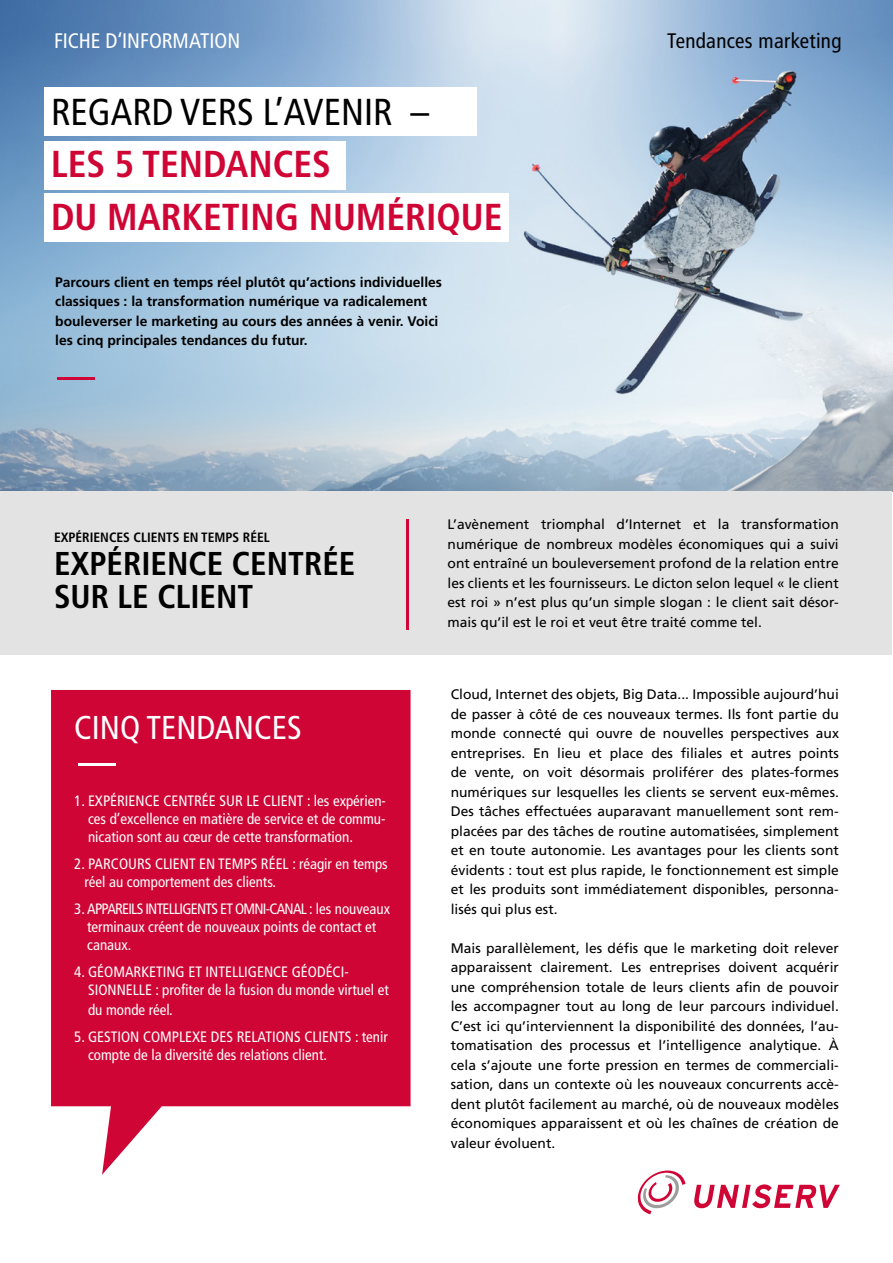
<style>
.page{position:relative;width:893px;height:1263px;background:#fff}
.page>*{position:absolute;margin:0;border:0;box-sizing:border-box;transform-origin:0 0}
.t1{font:700 condensed 37.5px/52.5px "Frutiger LT Com";color:#cf0535}
.t2{font:condensed 37.5px "Frutiger LT Com";color:#000}
.t3{font:700 condensed 33px/33px "Frutiger LT Com";color:#000}
.t4{font:condensed 33px "Frutiger LT Com";color:#fff}
.t5{font:condensed 21px "Frutiger LT Com";letter-spacing:-.005em;color:#fff}
.t6{font:condensed 21px "Frutiger LT Com";letter-spacing:.015em;color:#000}
.t7{font:condensed 15px/18px "Frutiger LT Com";color:#fff}
.t8{font:13.8px/19.5px "Frutiger LT Com";color:#000;text-align:justify}
.t9{font:700 13.8px/19.5px "Frutiger LT Com";color:#000}
.t10{font:700 condensed 13.5px "Frutiger LT Com";color:#000}
</style>
<div class="page">
<img style="left:0;top:0;width:893px;height:491px">
<div style="left:44px;top:87px;width:433px;height:49px;background:#fff"></div>
<hr style="left:57px;top:377px;width:37px;height:2px;background:#cf0535">
<div style="left:44px;top:141px;width:302px;height:48px;background:#fff"></div>
<div style="left:0;top:491px;width:892px;height:164px;background:#e3e3e3"></div>
<svg style="left:51px;top:690px;width:360px;height:485px;background:#d5264f"></svg>
<hr style="left:79px;top:763px;width:37px;height:2px;background:#fff">
<svg style="left:694px;top:1184px;width:146px;height:24px"></svg>
<svg style="left:638px;top:1170px;width:47px;height:44px"></svg>
<div style="left:44px;top:193px;width:465px;height:49px;background:#fff"></div>
<hr style="left:406px;top:519px;width:3px;height:110px;background:#cf0535">
<h3 class="t5" style="left:54px;top:29px;width:188px">FICHE D‘INFORMATION</h3>
<h3 class="t6" style="left:667px;top:29px;width:176px">Tendances marketing</h3>
<h1 class="t2" style="left:51px;top:90px;width:380px">REGARD VERS L’AVENIR –</h1>
<h1 class="t1" style="left:51px;top:138px;width:453px">LES 5 TENDANCES<br>DU MARKETING NUMÉRIQUE</h1>
<p class="t9" style="left:55px;top:272px;width:388px">Parcours client en temps réel plutôt qu’actions individuelles classiques : la transformation numérique va radicalement bouleverser le marketing au cours des années à venir. Voici les cinq principales tendances du futur.</p>
<p class="t10" style="left:54px;top:529px;width:217px">EXPÉRIENCES CLIENTS EN TEMPS RÉEL</p>
<h2 class="t3" style="left:54px;top:547px;width:303px">EXPÉRIENCE CENTRÉE<br>SUR LE CLIENT</h2>
<h2 class="t4" style="left:74px;top:708px;width:229px">CINQ TENDANCES</h2>
<p class="t7" style="left:88px;top:792px;width:299px;text-align:justify;text-indent:-14px">1. EXPÉRIENCE CENTRÉE SUR LE CLIENT : les expérien&shy;ces d’excellence en matière de service et de commu&shy;nication sont au cœur de cette transformation.</p>
<p class="t7" style="left:84px;top:855px;width:305px;text-indent:-10px">2. PARCOURS CLIENT EN TEMPS RÉEL : réagir en temps réel au comportement des clients.</p>
<p class="t7" style="left:87px;top:900px;width:304px;text-indent:-13px">3. APPAREILS INTELLIGENTS ET OMNI-CANAL : les nouveaux terminaux créent de nouveaux points de contact et canaux.</p>
<p class="t7" style="left:88px;top:963px;width:302px;text-indent:-14px">4. GÉOMARKETING ET INTELLIGENCE GÉODÉCI-<br>SIONNELLE : profiter de la fusion du monde virtuel et</p>
<p class="t7" style="left:88px;top:1001px;width:86px">du monde réel.</p>
<p class="t7" style="left:88px;top:1028px;width:301px;text-indent:-14px">5. GESTION COMPLEXE DES RELATIONS CLIENTS : tenir compte de la diversité des relations client.</p>
<p class="t8" style="left:448px;top:515px;width:393px">L’avènement triomphal d’Internet et la transformation numérique de nombreux modèles économiques qui a suivi ont entraîné un bouleversement profond de la relation entre les clients et les fournisseurs. Le dicton selon lequel « le client est roi » n’est plus qu’un simple slogan : le client sait désor&shy;mais qu’il est le roi et veut être traité comme tel.</p>
<p class="t8" style="left:451px;top:685px;width:390px">Cloud, Internet des objets, Big Data... Impossible aujourd’hui de passer à côté de ces nouveaux termes. Ils font partie du monde connecté qui ouvre de nouvelles perspectives aux entreprises. En lieu et place des filiales et autres points de vente, on voit désormais proliférer des plates-formes numériques sur lesquelles les clients se servent eux-mêmes.<br>Des tâches effectuées auparavant manuellement sont rem&shy;placées par des tâches de routine automatisées, simplement et en toute autonomie. Les avantages pour les clients sont évidents : tout est plus rapide, le fonctionnement est simple et les produits sont immédiatement disponibles, personna&shy;lisés qui plus est.</p>
<p class="t8" style="left:451px;top:938px;width:390px">Mais parallèlement, les défis que le marketing doit relever apparaissent clairement. Les entreprises doivent acquérir une compréhension totale de leurs clients afin de pouvoir les accompagner tout au long de leur parcours individuel.<br>C’est ici qu’interviennent la disponibilité des données, l’au&shy;tomatisation des processus et l’intelligence analytique. À cela s’ajoute une forte pression en termes de commerciali&shy;sation, dans un contexte où les nouveaux concurrents accè&shy;dent plutôt facilement au marché, où de nouveaux modèles économiques apparaissent et où les chaînes de création de valeur évoluent.</p>
</div>
